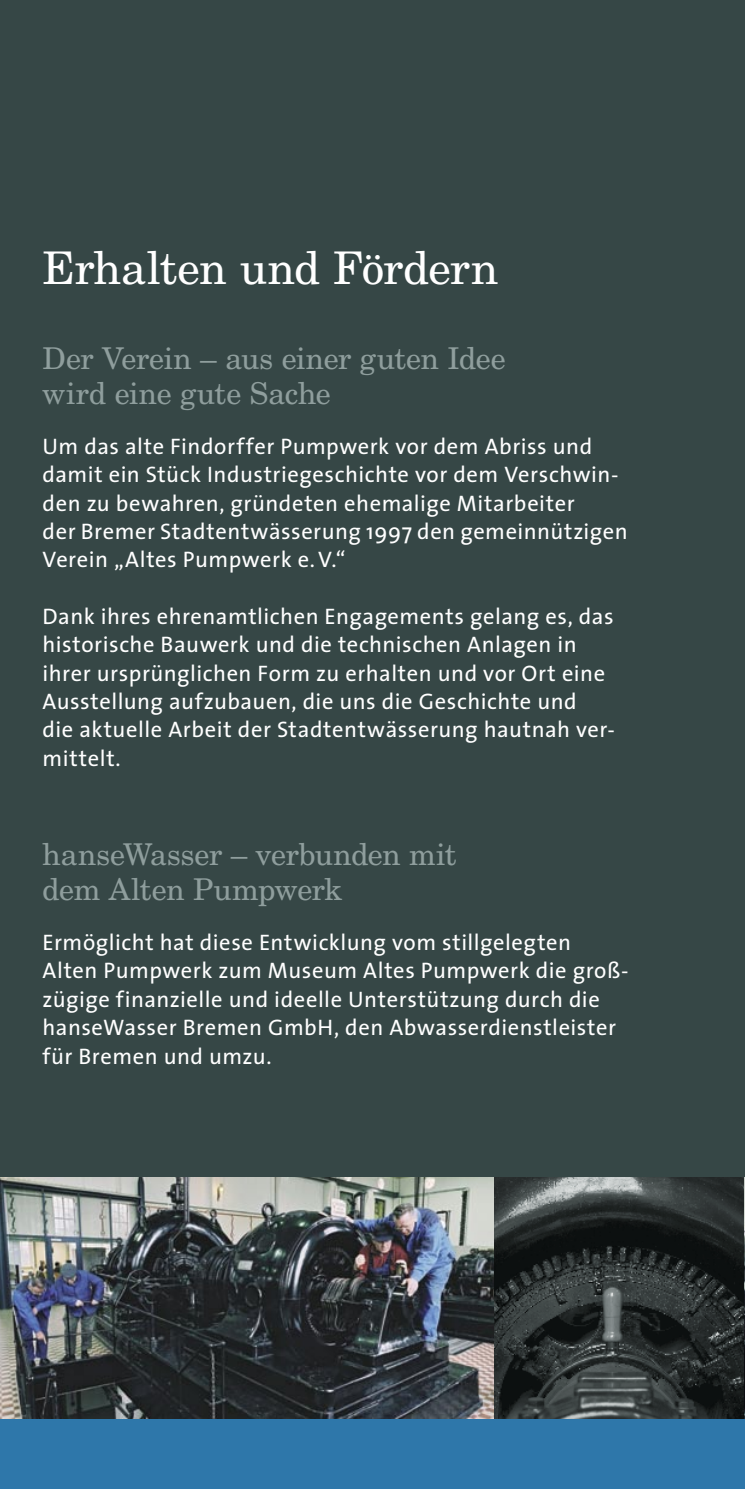
<style>
.page{position:relative;width:745px;height:1489px;background:#fff}
.page>*{position:absolute;margin:0;border:0;box-sizing:border-box;transform-origin:0 0}
.t1{font:45px "New Century Schlbk";letter-spacing:-.015em;color:#fff}
.t2{font:30px/35.5px "New Century Schlbk";letter-spacing:-.015em;color:#8f9e9d}
.t3{font:22.5px/28.2px "The Sans";letter-spacing:.025em;color:#fff}
</style>
<div class="page">
<div style="left:0;top:0;width:744px;height:1417px;background:#364746"></div>
<div style="left:0;top:1318px;width:744px;height:170px;background:#2e77aa"></div>
<img style="left:0;top:1176px;width:745px;height:241px">
<p class="t1" style="left:43px;top:240px;width:457px">Erhalten und Fördern</p>
<p class="t2" style="left:43px;top:340px;width:464px">Der Verein – aus einer guten Idee wird eine gute Sache</p>
<p class="t3" style="left:43px;top:431px;width:586px">Um das alte Findorffer Pumpwerk vor dem Abriss und damit ein Stück Industriegeschichte vor dem Verschwin&shy;den zu bewahren, gründeten ehemalige Mitarbeiter<br>der Bremer Stadtentwässerung 1997 den gemeinnützigen Verein „Altes Pumpwerk e. V.“</p>
<p class="t3" style="left:43px;top:601px;width:573px">Dank ihres ehrenamtlichen Engagements gelang es, das historische Bauwerk und die technischen Anlagen in ihrer ursprünglichen Form zu erhalten und vor Ort eine Ausstellung aufzubauen, die uns die Geschichte und<br>die aktuelle Arbeit der Stadtentwässerung hautnah ver&shy;mittelt.</p>
<p class="t2" style="left:43px;top:836px;width:415px">hanseWasser – verbunden mit dem Alten Pumpwerk</p>
<p class="t3" style="left:43px;top:927px;width:587px">Ermöglicht hat diese Entwicklung vom stillgelegten Alten Pumpwerk zum Museum Altes Pumpwerk die groß&shy;zügige finanzielle und ideelle Unterstützung durch die hanseWasser Bremen GmbH, den Abwasserdienstleister für Bremen und umzu.</p>
</div>
